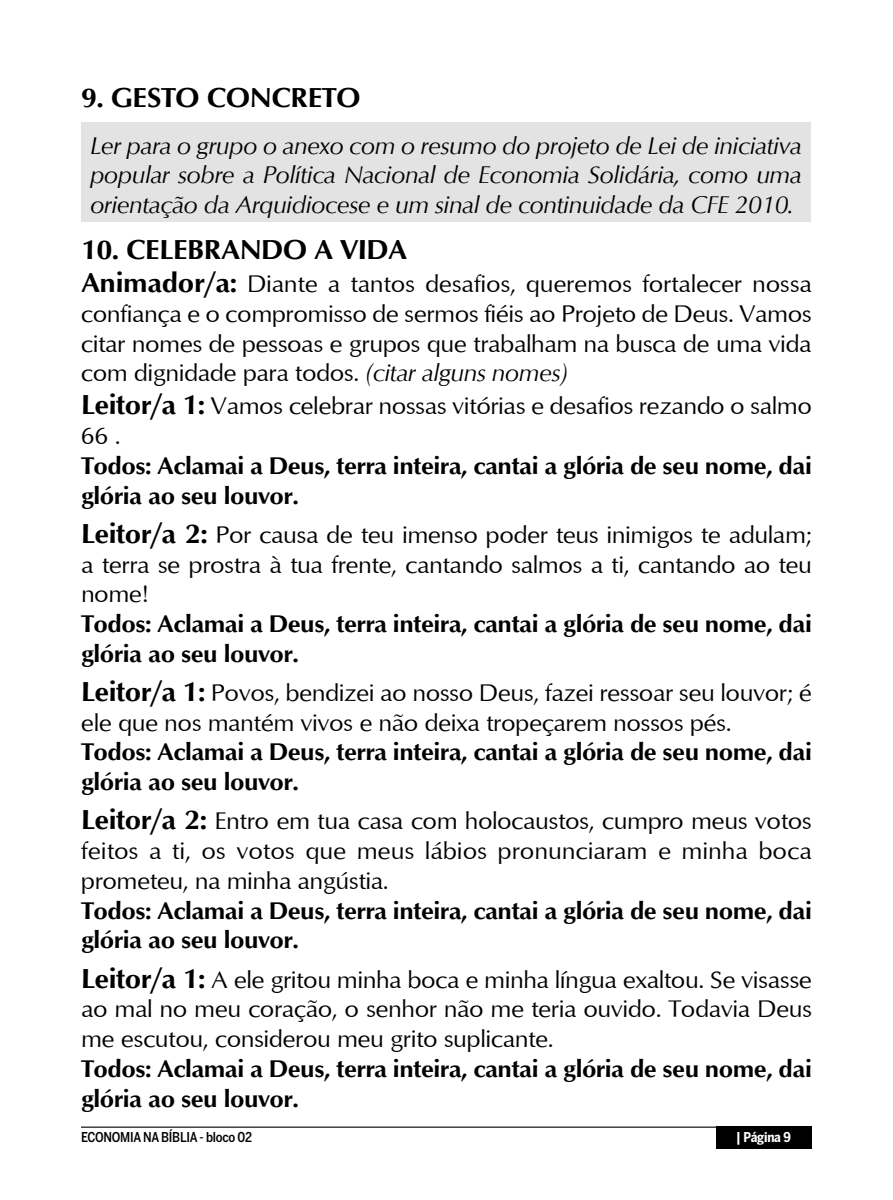
<style>
.page{position:relative;width:893px;height:1200px;background:#fff}
.page>*{position:absolute;margin:0;border:0;box-sizing:border-box;transform-origin:0 0}
.t1{font:700 28.12px "Optimum";letter-spacing:-.02em;color:#000}
.t2{font:24.75px/29.7px "Optimum";letter-spacing:-.02em;color:#000;text-align:justify}
.t3{font:700 24.75px/29.7px "Optimum";letter-spacing:-.02em;color:#000}
.t4{font:italic 24.75px/29.7px "Optimum";letter-spacing:-.02em;color:#000;text-align:justify}
.t5{font:500 13.5px "Benton Sans Cond";letter-spacing:-.02em;color:#000}
.t6{font:700 13.5px "Benton Sans Cond";letter-spacing:-.02em;color:#fff}
.s1{font-weight:700;font-size:28.12px}
.s2{font-style:italic}
</style>
<div class="page">
<div style="left:81px;top:122px;width:730px;height:100px;background:#e3e3e3"></div>
<div style="left:717px;top:1126px;width:95px;height:22px;background:#000"></div>
<hr style="left:81px;top:1126px;width:689px;height:1px;background:#000">
<p class="t1" style="left:81px;top:81px;width:281px">9. GESTO CONCRETO</p>
<p class="t4" style="left:90px;top:130px;width:713px">Ler para o grupo o anexo com o resumo do projeto de Lei de iniciativa popular sobre a Política Nacional de Economia Solidária, como uma orientação da Arquidiocese e um sinal de continuidade da CFE 2010.</p>
<p class="t1" style="left:81px;top:233px;width:328px">10. CELEBRANDO A VIDA</p>
<p class="t2" style="left:81px;top:268px;width:733px"><span class="s1">Animador/a:</span> Diante a tantos desafios, queremos fortalecer nossa confiança e o compromisso de sermos fiéis ao Projeto de Deus. Vamos citar nomes de pessoas e grupos que trabalham na busca de uma vida com dignidade para todos. <span class="s2">(citar alguns nomes)</span></p>
<p class="t2" style="left:81px;top:390px;width:732px"><span class="s1">Leitor/a 1:</span> Vamos celebrar nossas vitórias e desafios rezando o salmo<br>66 .</p>
<p class="t3" style="left:81px;top:450px;width:732px">Todos: Aclamai a Deus, terra inteira, cantai a glória de seu nome, dai glória ao seu louvor.</p>
<p class="t2" style="left:81px;top:518px;width:733px"><span class="s1">Leitor/a 2:</span> Por causa de teu imenso poder teus inimigos te adulam; a terra se prostra à tua frente, cantando salmos a ti, cantando ao teu nome!</p>
<p class="t3" style="left:81px;top:608px;width:732px">Todos: Aclamai a Deus, terra inteira, cantai a glória de seu nome, dai glória ao seu louvor.</p>
<p class="t2" style="left:81px;top:676px;width:732px"><span class="s1">Leitor/a 1:</span> Povos, bendizei ao nosso Deus, fazei ressoar seu louvor; é ele que nos mantém vivos e não deixa tropeçarem nossos pés.</p>
<p class="t3" style="left:81px;top:736px;width:732px">Todos: Aclamai a Deus, terra inteira, cantai a glória de seu nome, dai glória ao seu louvor.</p>
<p class="t2" style="left:81px;top:805px;width:732px"><span class="s1">Leitor/a 2:</span> Entro em tua casa com holocaustos, cumpro meus votos feitos a ti, os votos que meus lábios pronunciaram e minha boca prometeu, na minha angústia.</p>
<p class="t3" style="left:81px;top:894px;width:732px">Todos: Aclamai a Deus, terra inteira, cantai a glória de seu nome, dai glória ao seu louvor.</p>
<p class="t2" style="left:81px;top:963px;width:733px"><span class="s1">Leitor/a 1:</span> A ele gritou minha boca e minha língua exaltou. Se visasse ao mal no meu coração, o senhor não me teria ouvido. Todavia Deus me escutou, considerou meu grito suplicante.</p>
<p class="t3" style="left:81px;top:1053px;width:732px">Todos: Aclamai a Deus, terra inteira, cantai a glória de seu nome, dai glória ao seu louvor.</p>
<p class="t5" style="left:81px;top:1128px;width:173px">ECONOMIA NA BÍBLIA - bloco 02</p>
<p class="t6" style="left:736px;top:1128px;width:46px">| Página</p>
</div>
